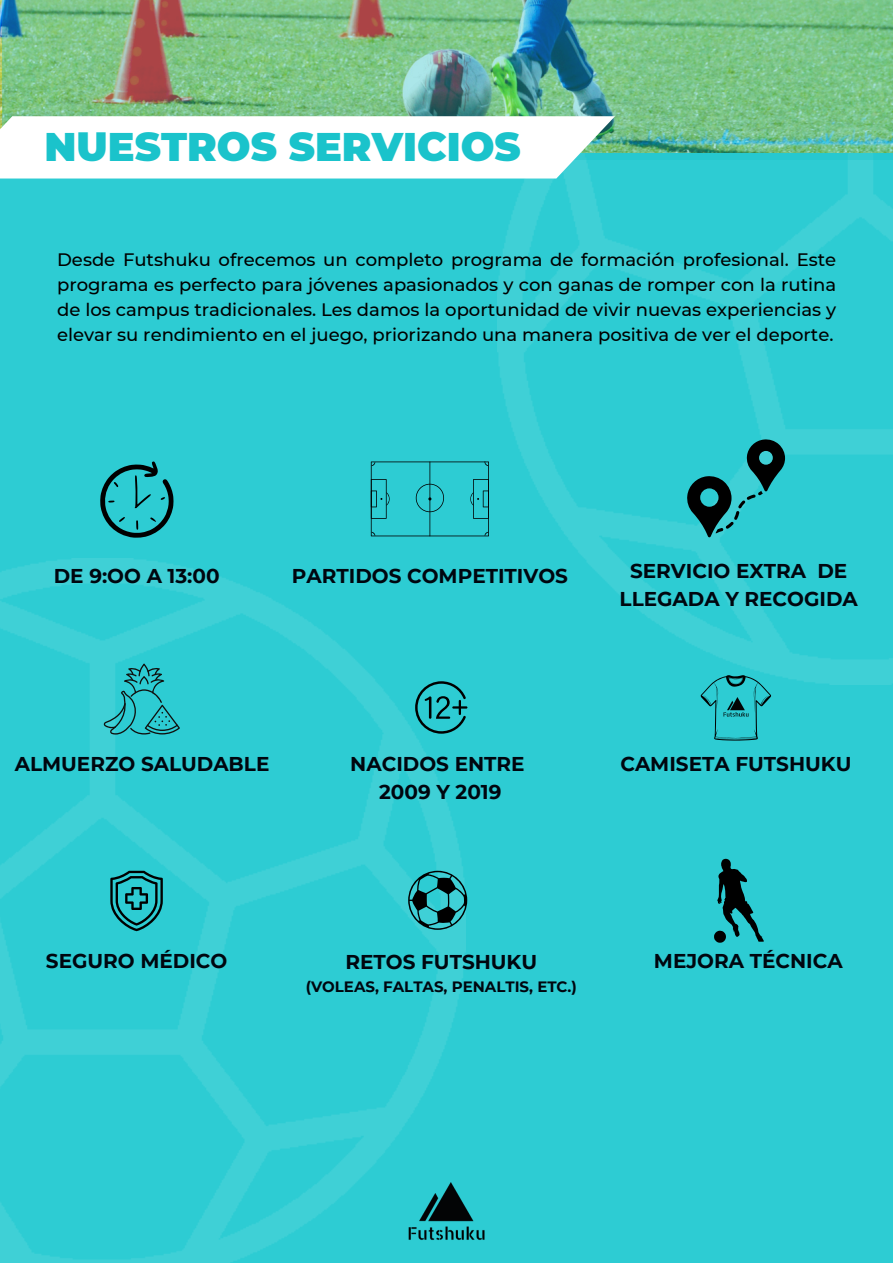
<style>
.page{position:relative;width:893px;height:1263px;background:#fff}
.page>*{position:absolute;margin:0;border:0;box-sizing:border-box;transform-origin:0 0}
.t1{font:900 39.9px "Montserrat";color:#1ac3cb}
.t2{font:700 19.95px/27.5px "Montserrat";color:#00060f;text-align:center}
.t3{font:500 18.03px/24.7px "Montserrat";color:#000;text-align:justify}
.t4{font:700 15.05px "Montserrat";color:#00060f}
</style>
<div class="page">
<div style="left:0;top:0;width:892px;height:1263px;background:#2dccd3"></div>
<img style="left:0;top:559px;width:465px;height:704px">
<img style="left:497px;top:160px;width:395px;height:524px">
<img style="left:408px;top:1182px;width:77px;height:61px">
<svg style="left:415px;top:681px;width:52px;height:52px"></svg>
<svg style="left:110px;top:871px;width:53px;height:60px"></svg>
<svg style="left:104px;top:663px;width:76px;height:71px"></svg>
<svg style="left:371px;top:461px;width:118px;height:75px"></svg>
<img style="left:2px;top:0;width:890px;height:153px">
<div style="left:0;top:116px;width:615px;height:62px;background:#fff"></div>
<svg style="left:700px;top:675px;width:71px;height:65px"></svg>
<img style="left:723px;top:698px;width:25px;height:19px">
<svg style="left:100px;top:461px;width:73px;height:77px"></svg>
<svg style="left:686px;top:439px;width:99px;height:98px"></svg>
<svg style="left:408px;top:871px;width:59px;height:59px"></svg>
<svg style="left:714px;top:859px;width:49px;height:84px"></svg>
<p class="t1" style="left:45px;top:123px;width:477px">NUESTROS SERVICIOS</p>
<p class="t3" style="left:57px;top:247px;width:780px">Desde Futshuku ofrecemos un completo programa de formación profesional. Este programa es perfecto para jóvenes apasionados y con ganas de romper con la rutina de los campus tradicionales. Les damos la oportunidad de vivir nuevas experiencias y elevar su rendimiento en el juego, priorizando una manera positiva de ver el deporte.</p>
<p class="t2" style="left:54px;top:562px;width:167px">DE 9:OO A 13:00</p>
<h2 class="t2" style="left:619px;top:557px;width:240px">SERVICIO EXTRA DE<br>LLEGADA Y RECOGIDA</h2>
<p class="t2" style="left:292px;top:562px;width:278px">PARTIDOS COMPETITIVOS</p>
<p class="t2" style="left:15px;top:750px;width:256px">ALMUERZO SALUDABLE</p>
<p class="t2" style="left:350px;top:750px;width:176px">NACIDOS ENTRE<br>2009 Y 2019</p>
<h2 class="t2" style="left:620px;top:750px;width:232px">CAMISETA FUTSHUKU</h2>
<h1 class="t2" style="left:46px;top:947px;width:183px">SEGURO MÉDICO</h1>
<h3 class="t2" style="left:345px;top:948px;width:193px">RETOS FUTSHUKU</h3>
<p class="t4" style="left:306px;top:977px;width:273px">(VOLEAS, FALTAS, PENALTIS, ETC.)</p>
<h2 class="t2" style="left:654px;top:947px;width:190px">MEJORA TÉCNICA</h2>
</div>
